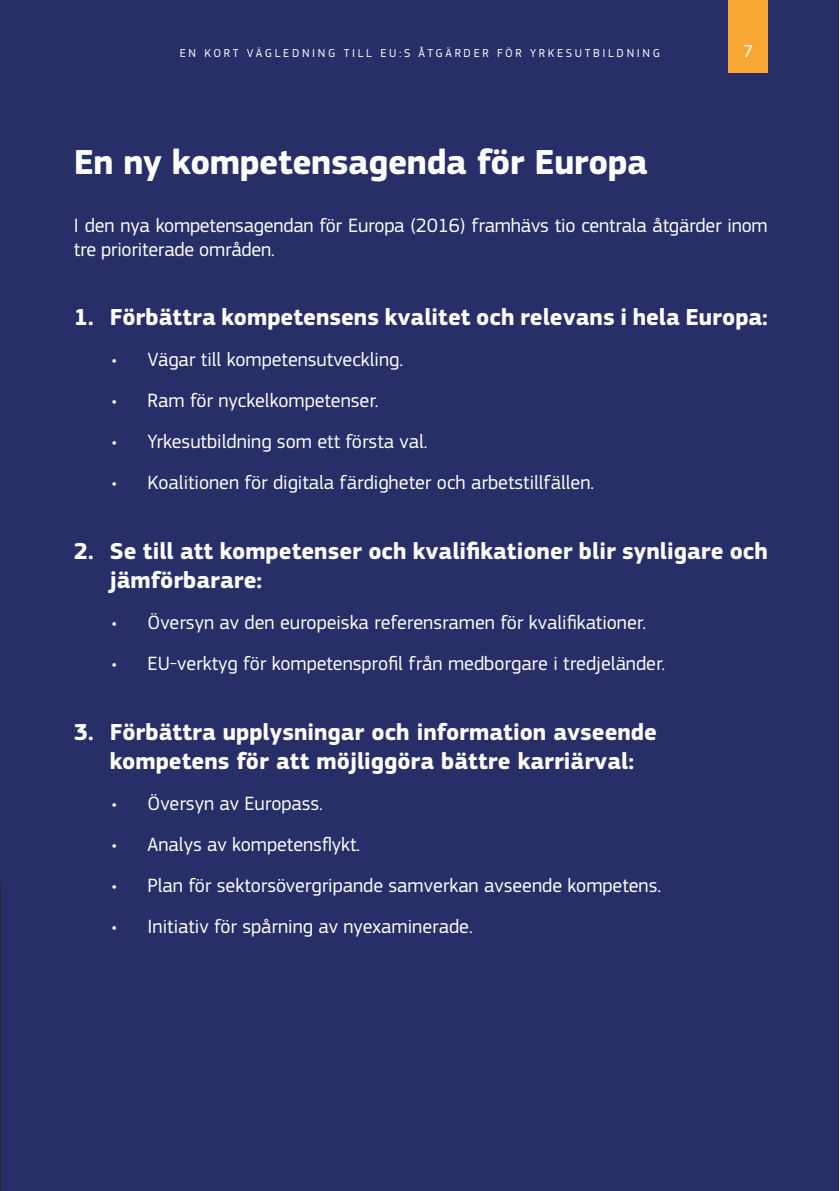
<style>
.page{position:relative;width:840px;height:1191px;background:#fff}
.page>*{position:absolute;margin:0;border:0;box-sizing:border-box;transform-origin:0 0}
.section_heading{font:700 36px "EC Square Sans Pro";letter-spacing:-.01em;color:#fff}
.t1{font:700 24px/28.8px "EC Square Sans Pro";color:#fff}
.section_heading-2{font:20px/24px "EC Square Sans Pro";color:#fff}
.Folio{font:18px "EC Square Sans Pro";color:#fff}
.leading_text{font:12px "EC Square Sans Pro";letter-spacing:.22em;color:#fff}
</style>
<div class="page">
<div style="left:0;top:0;width:839px;height:1191px;background:#282e67"></div>
<div style="left:727px;top:0;width:40px;height:72px;background:#f7a833"></div>
<hr style="left:0;top:883px;width:1px;height:308px;background:#f7a833">
<p class="leading_text" style="left:180px;top:46px;width:481px">EN KORT VÄGLEDNING TILL EU:S ÅTGÄRDER FÖR YRKESUTBILDNING</p>
<p class="Folio" style="left:742px;top:40px;width:12px">7</p>
<h2 class="section_heading" style="left:74px;top:140px;width:575px">En ny kompetensagenda för Europa</h2>
<h2 class="section_heading-2" style="left:74px;top:213px;width:695px">I den nya kompetensagendan för Europa (2016) framhävs tio centrala åtgärder inom tre prioriterade områden.</h2>
<p class="t1" style="left:74px;top:304px;width:695px">1. Förbättra kompetensens kvalitet och relevans i hela Europa:</p>
<p class="section_heading-2" style="left:111px;top:348px;width:293px">• Vägar till kompetensutveckling.</p>
<p class="section_heading-2" style="left:111px;top:389px;width:268px">• Ram för nyckelkompetenser.</p>
<p class="section_heading-2" style="left:111px;top:430px;width:317px">• Yrkesutbildning som ett första val.</p>
<p class="section_heading-2" style="left:111px;top:471px;width:484px">• Koalitionen för digitala färdigheter och arbetstillfällen.</p>
<p class="t1" style="left:110px;top:538px;width:659px;text-indent:-36px">2. Se till att kompetenser och kvalifikationer blir synligare och jämförbarare:</p>
<p class="section_heading-2" style="left:111px;top:610px;width:536px">• Översyn av den europeiska referensramen för kvalifikationer.</p>
<p class="section_heading-2" style="left:111px;top:651px;width:555px">• EU-verktyg för kompetensprofil från medborgare i tredjeländer.</p>
<p class="t1" style="left:74px;top:718px;width:584px;text-align:center">3. Förbättra upplysningar och information avseende kompetens för att möjliggöra bättre karriärval:</p>
<p class="section_heading-2" style="left:111px;top:791px;width:213px">• Översyn av Europass.</p>
<p class="section_heading-2" style="left:111px;top:832px;width:250px">• Analys av kompetensflykt.</p>
<p class="section_heading-2" style="left:111px;top:873px;width:551px">• Plan för sektorsövergripande samverkan avseende kompetens.</p>
<p class="section_heading-2" style="left:111px;top:914px;width:362px">• Initiativ för spårning av nyexaminerade.</p>
</div>
